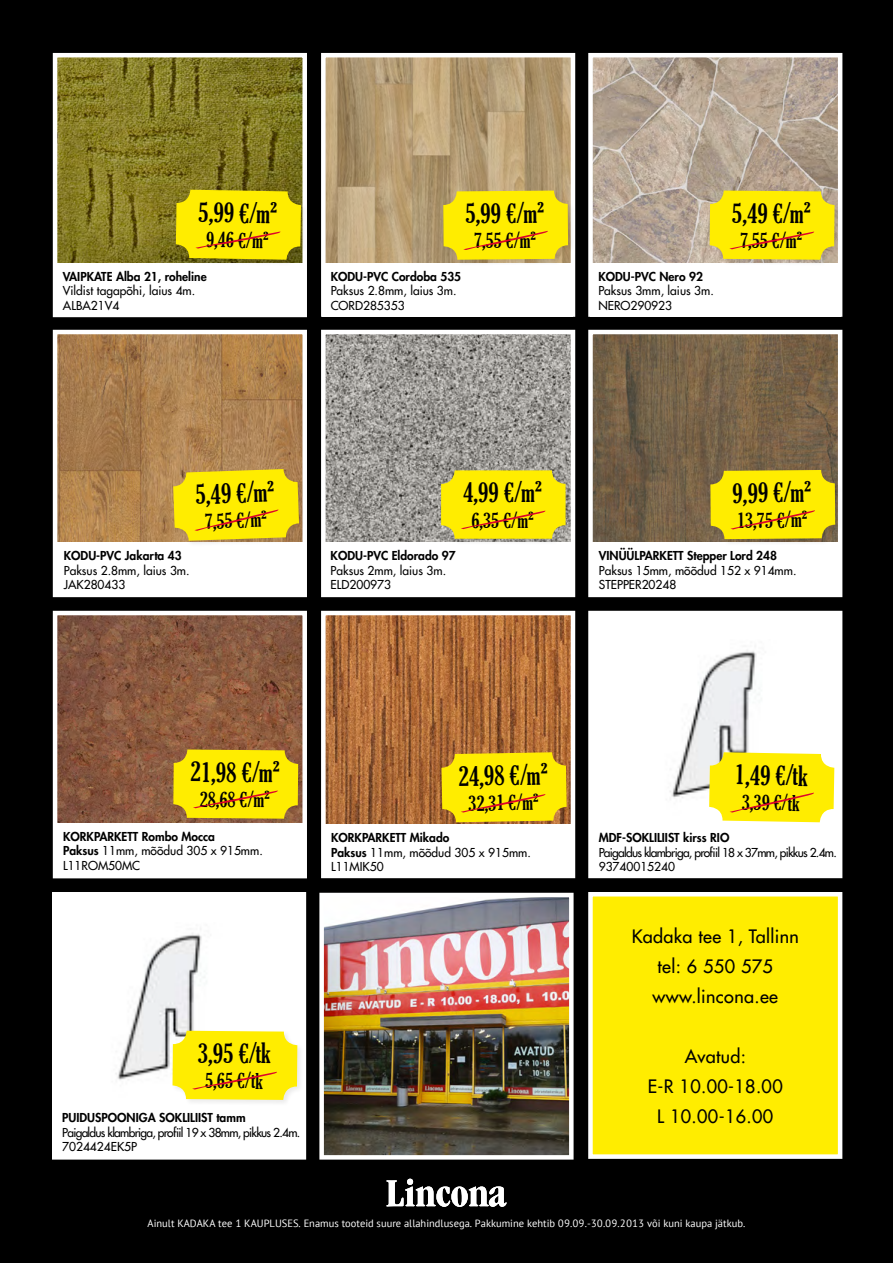
<style>
.page{position:relative;width:893px;height:1263px;background:#000}
.page>*{position:absolute;margin:0;border:0;box-sizing:border-box;transform-origin:0 0}
.t1{font:extra-condensed 27px "Gloucester";color:#000}
.t2{font:extra-condensed 21px "Gloucester";color:#000}
.t3{font:18px/30px "Futura LT";letter-spacing:.02em;color:#000;text-align:center}
.t4{font:12px/14.4px "Futura LT";color:#000}
.t5{font:800 12px "Futura LT";color:#000}
.t6{font:12px/14.4px "Futura LT";letter-spacing:-.06em;color:#000}
.t7{font:10.5px "PT Sans";color:#fff}
.s1{font-weight:800}
</style>
<div class="page">
<svg style="left:386px;top:1179px;width:121px;height:28px"></svg>
<img style="left:58px;top:58px;width:244px;height:205px">
<div style="left:53px;top:53px;width:254px;height:264px;border:4px solid #fff"></div>
<div style="left:590px;top:613px;width:250px;height:263px;background:#fff"></div>
<img style="left:670px;top:650px;width:150px;height:173px">
<div style="left:588px;top:611px;width:254px;height:267px;border:4px solid #fff"></div>
<div style="left:54px;top:263px;width:251px;height:53px;background:#fff"></div>
<div style="left:590px;top:824px;width:251px;height:52px;background:#fff"></div>
<svg style="left:709px;top:752px;width:125px;height:70px;background:#fdea17"></svg>
<img style="left:326px;top:616px;width:244px;height:208px">
<div style="left:321px;top:611px;width:254px;height:267px;border:4px solid #fff"></div>
<div style="left:323px;top:824px;width:250px;height:52px;background:#fff"></div>
<img style="left:326px;top:335px;width:244px;height:207px">
<div style="left:321px;top:330px;width:254px;height:267px;border:4px solid #fff"></div>
<img style="left:593px;top:335px;width:244px;height:207px">
<div style="left:588px;top:330px;width:254px;height:267px;border:4px solid #fff"></div>
<div style="left:322px;top:542px;width:251px;height:53px;background:#fff"></div>
<div style="left:440px;top:470px;width:132px;height:76px;background:#000;opacity:.08"></div>
<div style="left:441px;top:470px;width:125px;height:69px;background:#ffed00;border-radius:14px"></div>
<svg style="left:461px;top:511px;width:85px;height:18px"></svg>
<div style="left:590px;top:542px;width:251px;height:53px;background:#fff"></div>
<div style="left:709px;top:469px;width:133px;height:77px;background:#000;opacity:.08"></div>
<svg style="left:710px;top:470px;width:125px;height:69px;background:#f3de06"></svg>
<img style="left:326px;top:58px;width:244px;height:205px">
<div style="left:321px;top:53px;width:254px;height:264px;border:4px solid #fff"></div>
<img style="left:593px;top:58px;width:244px;height:205px">
<div style="left:588px;top:53px;width:254px;height:264px;border:4px solid #fff"></div>
<div style="left:322px;top:263px;width:251px;height:53px;background:#fff"></div>
<div style="left:442px;top:190px;width:133px;height:77px;background:#000;opacity:.08"></div>
<svg style="left:443px;top:191px;width:125px;height:69px;background:#f7e209"></svg>
<div style="left:590px;top:263px;width:251px;height:53px;background:#fff"></div>
<div style="left:709px;top:190px;width:133px;height:77px;background:#000;opacity:.08"></div>
<svg style="left:710px;top:191px;width:124px;height:69px;background:#f8e30c"></svg>
<img style="left:58px;top:335px;width:244px;height:207px">
<div style="left:53px;top:330px;width:254px;height:267px;border:4px solid #fff"></div>
<div style="left:55px;top:542px;width:251px;height:53px;background:#fff"></div>
<img style="left:58px;top:616px;width:244px;height:207px">
<div style="left:53px;top:611px;width:254px;height:267px;border:4px solid #fff"></div>
<div style="left:55px;top:823px;width:250px;height:53px;background:#fff"></div>
<div style="left:172px;top:749px;width:133px;height:77px;background:#000;opacity:.08"></div>
<svg style="left:173px;top:749px;width:125px;height:70px;background:#f3db06"></svg>
<svg style="left:441px;top:752px;width:126px;height:70px;background:#f4db05"></svg>
<div style="left:590px;top:894px;width:250px;height:262px;background:#ffed00"></div>
<div style="left:588px;top:892px;width:254px;height:267px;border:4px solid #fff"></div>
<div style="left:54px;top:894px;width:250px;height:263px;background:#fff"></div>
<img style="left:115px;top:933px;width:90px;height:147px">
<div style="left:52px;top:892px;width:254px;height:267px;border:4px solid #fff"></div>
<div style="left:54px;top:1104px;width:251px;height:53px;background:#fff"></div>
<div style="left:172px;top:1030px;width:132px;height:77px;background:#fafafa"></div>
<svg style="left:173px;top:1031px;width:124px;height:69px;background:#fde912"></svg>
<div style="left:175px;top:189px;width:133px;height:78px;background:#000;opacity:.08"></div>
<svg style="left:176px;top:190px;width:125px;height:70px;background:#f0dc02"></svg>
<div style="left:172px;top:468px;width:134px;height:80px;background:#000;opacity:.08"></div>
<svg style="left:173px;top:469px;width:126px;height:72px;background:#f4dc0b"></svg>
<img style="left:324px;top:898px;width:245px;height:256px">
<div style="left:319px;top:893px;width:255px;height:266px;border:4px solid #fff"></div>
<h1 class="t1" style="left:199px;top:196px;width:80px;rotate:1deg">5,99 €/m²</h1>
<h2 class="t2" style="left:207px;top:227px;width:64px;rotate:1deg">9,46 €/m²</h2>
<p class="t5" style="left:63px;top:269px;width:145px">VAIPKATE Alba 21, roheline</p>
<p class="t4" style="left:63px;top:284px;width:134px">Vildist tagapõhi, laius 4m.<br>ALBA21V4</p>
<h1 class="t1" style="left:465px;top:198px;width:80px;rotate:-1deg">5,99 €/m²</h1>
<h2 class="t2" style="left:474px;top:229px;width:64px;rotate:-1deg">7,55 €/m²</h2>
<p class="t5" style="left:331px;top:269px;width:132px">KODU-PVC Cordoba 535</p>
<p class="t4" style="left:331px;top:284px;width:127px">Paksus 2.8mm, laius 3m.<br>CORD285353</p>
<p class="t5" style="left:598px;top:269px;width:106px">KODU-PVC Nero 92</p>
<p class="t4" style="left:598px;top:284px;width:117px">Paksus 3mm, laius 3m.<br>NERO290923</p>
<h1 class="t1" style="left:732px;top:197px;width:80px;rotate:1deg">5,49 €/m²</h1>
<h2 class="t2" style="left:740px;top:228px;width:64px;rotate:1deg">7,55 €/m²</h2>
<h1 class="t1" style="left:195px;top:479px;width:80px;rotate:-2deg">5,49 €/m²</h1>
<h2 class="t2" style="left:204px;top:509px;width:64px;rotate:-2deg">7,55 €/m²</h2>
<p class="t5" style="left:64px;top:548px;width:119px">KODU-PVC Jakarta 43</p>
<p class="t4" style="left:64px;top:563px;width:127px">Paksus 2.8mm, laius 3m.<br>JAK280433</p>
<h1 class="t1" style="left:463px;top:477px;width:80px">4,99 €/m²</h1>
<h2 class="t2" style="left:471px;top:508px;width:64px">6,35 €/m²</h2>
<p class="t5" style="left:331px;top:548px;width:127px">KODU-PVC Eldorado 97</p>
<p class="t4" style="left:331px;top:563px;width:117px">Paksus 2mm, laius 3m.<br>ELD200973</p>
<h1 class="t1" style="left:732px;top:478px;width:80px;rotate:-1deg">9,99 €/m²</h1>
<h2 class="t2" style="left:737px;top:508px;width:72px;rotate:-1deg">13,75 €/m²</h2>
<p class="t5" style="left:599px;top:548px;width:180px">VINÜÜLPARKETT Stepper Lord 248</p>
<p class="t4" style="left:599px;top:563px;width:199px">Paksus 15mm, mõõdud 152 x 914mm.<br>STEPPER20248</p>
<h1 class="t1" style="left:191px;top:756px;width:91px;rotate:1deg">21,98 €/m²</h1>
<h2 class="t2" style="left:200px;top:787px;width:72px;rotate:1deg">28,68 €/m²</h2>
<p class="t4" style="left:63px;top:829px;width:201px"><span class="s1">KORKPARKETT Rombo Mocca<br>Paksus</span> 11mm, mõõdud 305 x 915mm.<br>L11ROM50MC</p>
<h1 class="t1" style="left:198px;top:1037px;width:74px;rotate:1deg">3,95 €/tk</h1>
<h2 class="t2" style="left:206px;top:1068px;width:59px;rotate:1deg">5,65 €/tk</h2>
<h1 class="t1" style="left:458px;top:760px;width:91px;rotate:-1deg">24,98 €/m²</h1>
<h2 class="t2" style="left:468px;top:791px;width:72px;rotate:-1deg">32,31 €/m²</h2>
<p class="t4" style="left:331px;top:830px;width:201px"><span class="s1">KORKPARKETT Mikado<br>Paksus</span> 11mm, mõõdud 305 x 915mm.<br>L11MIK50</p>
<h1 class="t1" style="left:735px;top:759px;width:74px;rotate:1deg">1,49 €/tk</h1>
<h2 class="t2" style="left:742px;top:790px;width:59px;rotate:1deg">3,39 €/tk</h2>
<p class="t5" style="left:599px;top:830px;width:132px">MDF-SOKLILIIST kirss RIO</p>
<p class="t6" style="left:599px;top:845px;width:240px">Paigaldus klambriga, profiil 18 x 37mm, pikkus 2.4m.<br>93740015240</p>
<h3 class="t3" style="left:632px;top:921px;width:169px">Kadaka tee 1, Tallinn tel: 6 550 575 www.lincona.ee</h3>
<h3 class="t3" style="left:648px;top:1041px;width:136px">Avatud:<br>E-R 10.00-18.00</h3>
<p class="t5" style="left:62px;top:1110px;width:185px">PUIDUSPOONIGA SOKLILIIST tamm</p>
<h3 class="t3" style="left:657px;top:1101px;width:118px">L 10.00-16.00</h3>
<p class="t6" style="left:62px;top:1125px;width:240px">Paigaldus klambriga, profiil 19 x 38mm, pikkus 2.4m.<br>7024424EK5P</p>
<p class="t7" style="left:148px;top:1216px;width:599px">Ainult KADAKA tee 1 KAUPLUSES. Enamus tooteid suure allahindlusega. Pakkumine kehtib 09.09.-30.09.2013 või kuni kaupa jätkub.</p>
</div>
